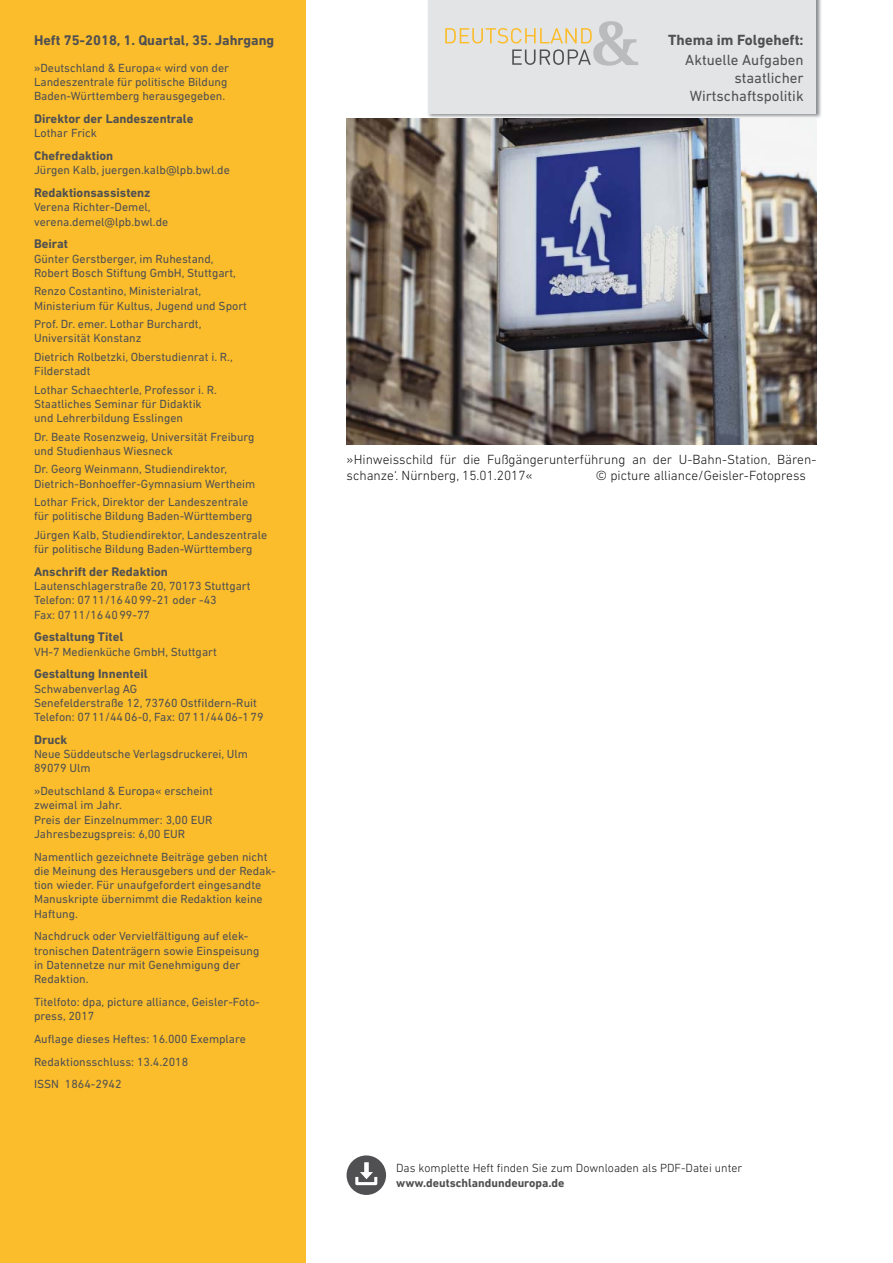
<style>
.page{position:relative;width:893px;height:1263px;background:#fff}
.page>*{position:absolute;margin:0;border:0;box-sizing:border-box;transform-origin:0 0}
.t1{font:15px/18px "DIN Next LT Pro";color:#505052;text-align:right}
.t2{font:700 15px "DIN Next LT Pro";color:#505052}
.t3{font:700 14.25px "DIN Next LT Pro";color:#505052}
.t4{font:300 13.5px/16.5px "DIN Next LT Pro";color:#141315}
.t5{font:700 12.75px "DIN Next LT Pro";color:#505052}
.t6{font:12px/14.2px "DIN Next LT Pro";color:#505052}
.t7{font:300 12px "DIN Next LT Pro";color:#141315}
.t8{font:700 12px "DIN Next LT Pro";color:#505052}
</style>
<div class="page">
<div style="left:0;top:0;width:306px;height:1263px;background:#fbbd2b"></div>
<img style="left:428px;top:0;width:393px;height:118px">
<div style="left:429px;top:0;width:387px;height:114px;background:#e3e4e5"></div>
<svg style="left:445px;top:21px;width:193px;height:45px"></svg>
<img style="left:347px;top:118px;width:469px;height:327px">
<svg style="left:347px;top:1155px;width:39px;height:40px"></svg>
<p class="t3" style="left:34px;top:35px;width:242px">Heft 75-2018, 1. Quartal, 35. Jahrgang</p>
<p class="t6" style="left:34px;top:62px;width:197px">»Deutschland &amp; Europa« wird von der<br>Landeszentrale für politische Bildung<br>Baden-Württemberg herausgegeben.</p>
<p class="t5" style="left:34px;top:114px;width:161px">Direktor der Landeszentrale</p>
<p class="t6" style="left:34px;top:127px;width:65px">Lothar Frick</p>
<p class="t5" style="left:34px;top:151px;width:81px">Chefredaktion</p>
<p class="t6" style="left:34px;top:164px;width:197px">Jürgen Kalb, juergen.kalb@lpb.bwl.de</p>
<p class="t5" style="left:34px;top:188px;width:118px">Redaktionsassistenz</p>
<p class="t6" style="left:34px;top:201px;width:136px">Verena Richter-Demel, verena.demel@lpb.bwl.de</p>
<p class="t5" style="left:34px;top:240px;width:35px">Beirat</p>
<p class="t6" style="left:34px;top:252px;width:204px">Günter Gerstberger, im Ruhestand,<br>Robert Bosch Stiftung GmbH, Stuttgart,</p>
<p class="t6" style="left:34px;top:285px;width:215px">Renzo Costantino, Ministerialrat,<br>Ministerium für Kultus, Jugend und Sport</p>
<p class="t6" style="left:34px;top:318px;width:169px">Prof. Dr. emer. Lothar Burchardt,<br>Universität Konstanz</p>
<p class="t6" style="left:34px;top:351px;width:200px">Dietrich Rolbetzki, Oberstudienrat i. R.,<br>Filderstadt</p>
<p class="t6" style="left:34px;top:383px;width:184px">Lothar Schaechterle, Professor i. R.<br>Staatliches Seminar für Didaktik und Lehrerbildung Esslingen</p>
<p class="t6" style="left:34px;top:430px;width:222px">Dr. Beate Rosenzweig, Universität Freiburg und Studienhaus Wiesneck</p>
<p class="t6" style="left:34px;top:463px;width:223px">Dr. Georg Weinmann, Studiendirektor,<br>Dietrich-Bonhoeffer-Gymnasium Wertheim</p>
<p class="t6" style="left:34px;top:496px;width:220px">Lothar Frick, Direktor der Landeszentrale für politische Bildung Baden-Württemberg</p>
<p class="t6" style="left:34px;top:529px;width:235px">Jürgen Kalb, Studiendirektor, Landeszentrale für politische Bildung Baden-Württemberg</p>
<p class="t5" style="left:34px;top:567px;width:135px">Anschrift der Redaktion</p>
<p class="t6" style="left:34px;top:580px;width:218px">Lautenschlagerstraße 20, 70173 Stuttgart<br>Telefon: 07 11/16 40 99-21 oder -43<br>Fax: 07 11/16 40 99-77</p>
<p class="t5" style="left:34px;top:633px;width:91px">Gestaltung Titel</p>
<p class="t6" style="left:34px;top:645px;width:184px">VH-7 Medienküche GmbH, Stuttgart</p>
<p class="t5" style="left:34px;top:670px;width:115px">Gestaltung Innenteil</p>
<p class="t6" style="left:34px;top:682px;width:231px">Schwabenverlag AG<br>Senefelderstraße 12, 73760 Ostfildern-Ruit<br>Telefon: 07 11/44 06-0, Fax: 07 11/44 06-1 79</p>
<p class="t5" style="left:34px;top:735px;width:35px">Druck</p>
<p class="t6" style="left:34px;top:748px;width:216px">Neue Süddeutsche Verlagsdruckerei, Ulm<br>89079 Ulm</p>
<p class="t6" style="left:34px;top:785px;width:180px">»Deutschland &amp; Europa« erscheint zweimal im Jahr.<br>Preis der Einzelnummer: 3,00 EUR<br>Jahresbezugspreis: 6,00 EUR</p>
<p class="t6" style="left:34px;top:850px;width:243px">Namentlich gezeichnete Beiträge geben nicht die Meinung des Herausgebers und der Redak&shy;tion wieder. Für unaufgefordert eingesandte Manuskripte übernimmt die Redaktion keine Haftung.</p>
<p class="t6" style="left:34px;top:930px;width:227px">Nachdruck oder Vervielfältigung auf elek&shy;tronischen Datenträgern sowie Einspeisung in Datennetze nur mit Genehmigung der Redaktion.</p>
<p class="t6" style="left:34px;top:996px;width:227px">Titelfoto: dpa, picture alliance, Geisler-Foto&shy;press, 2017</p>
<p class="t6" style="left:34px;top:1028px;width:214px;line-height:22.8px">Auflage dieses Heftes: 16.000 Exemplare<br>Redaktionsschluss: 13.4.2018<br>ISSN 1864-2942</p>
<p class="t2" style="left:668px;top:35px;width:137px">Thema im Folgeheft:</p>
<p class="t1" style="left:685px;top:53px;width:120px">Aktuelle Aufgaben staatlicher<br>Wirtschaftspolitik</p>
<p class="t4" style="left:347px;top:452px;width:471px">»Hinweisschild für die Fußgängerunterführung an der U-Bahn-Station‚ Bären&shy;schanze‘. Nürnberg, 15.01.2017«</p>
<p class="t4" style="left:596px;top:469px;width:212px">© picture alliance/Geisler-Fotopress</p>
<p class="t7" style="left:396px;top:1164px;width:348px">Das komplette Heft finden Sie zum Downloaden als PDF-Datei unter</p>
<p class="t8" style="left:396px;top:1179px;width:170px">www.deutschlandundeuropa.de</p>
</div>
